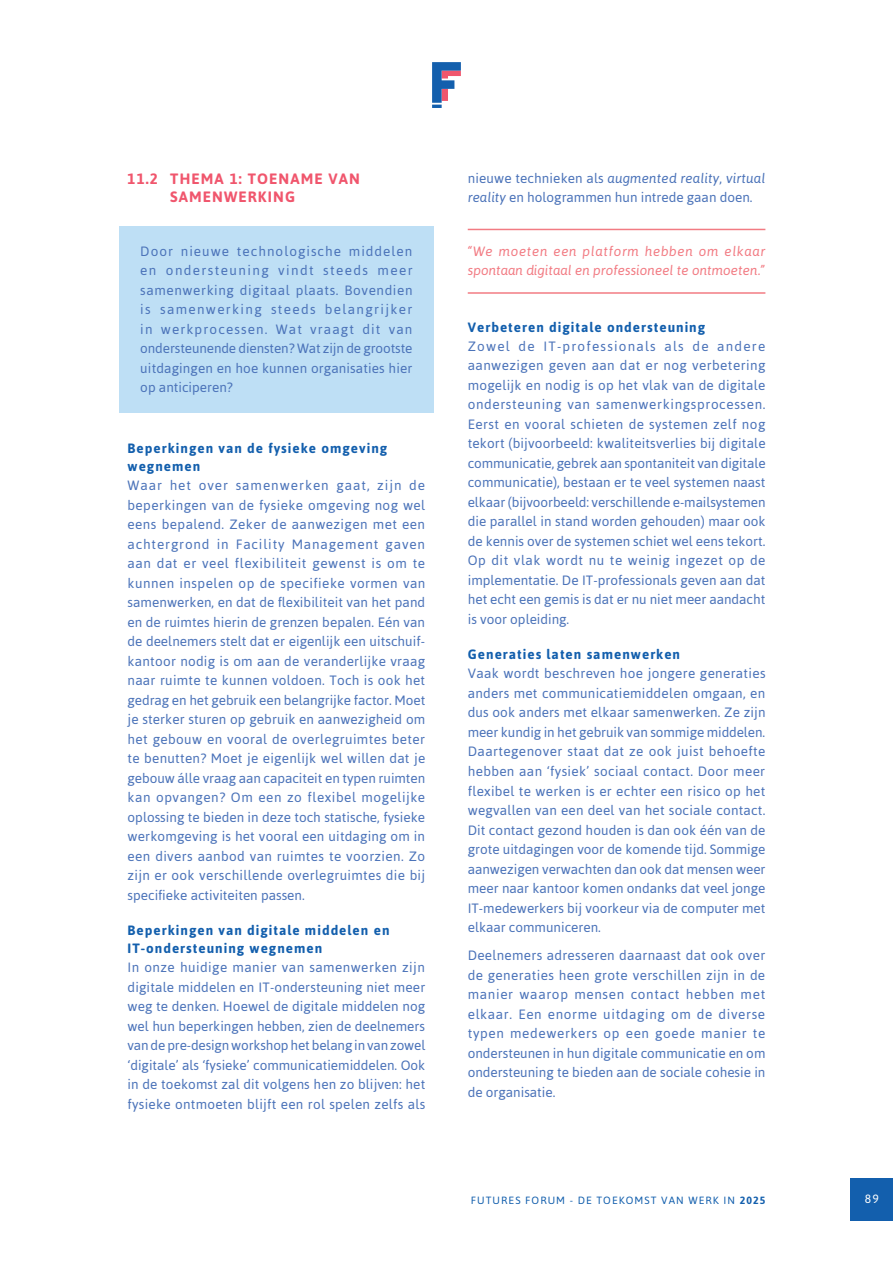
<style>
.page{position:relative;width:893px;height:1263px;background:#fff}
.page>*{position:absolute;margin:0;border:0;box-sizing:border-box;transform-origin:0 0}
.t1{font:700 15px/18px "Asap";letter-spacing:.075em;color:#f0566d}
.Basis_tekst{font:13.5px/19.5px "Asap";color:#4b73b9;text-align:justify}
.Kader{font:13.5px/19.5px "Asap";letter-spacing:.01em;color:#4b73b9;text-align:justify}
.Koptekst_3_ongenumme{font:700 13.5px/18px "Asap";letter-spacing:.075em;color:#135fad}
.Quote_Single_Column{font:italic 13.5px/19.5px "Asap";color:#f27b83}
.t2{font:12px "Asap";color:#fff}
.t3{font:10.5px "Asap";letter-spacing:.1em;color:#135fad}
.s1{font-style:italic}
.s2{font-weight:700}
</style>
<div class="page">
<svg style="left:432px;top:62px;width:29px;height:46px"></svg>
<div style="left:850px;top:1178px;width:43px;height:42px;background:#135fad"></div>
<div style="left:119px;top:226px;width:315px;height:186px;background:#bedff5"></div>
<hr style="left:468px;top:229px;width:297px;height:1px;background:#f27b83">
<hr style="left:468px;top:292px;width:297px;height:2px;background:#f27b83">
<p class="t1" style="left:170px;top:170px;width:191px;text-indent:-43px">11.2 THEMA 1: TOENAME VAN<br>SAMENWERKING</p>
<p class="Kader" style="left:140px;top:241px;width:274px">Door nieuwe technologische middelen en ondersteuning vindt steeds meer samenwerking digitaal plaats. Bovendien is samenwerking steeds belangrijker in werkprocessen. Wat vraagt dit van ondersteunende diensten? Wat zijn de grootste uitdagingen en hoe kunnen organisaties hier op anticiperen?</p>
<p class="Koptekst_3_ongenumme" style="left:128px;top:439px;width:261px">Beperkingen van de fysieke omgeving wegnemen</p>
<p class="Basis_tekst" style="left:128px;top:475px;width:299px">Waar het over samenwerken gaat, zijn de beperkingen van de fysieke omgeving nog wel eens bepalend. Zeker de aanwezigen met een achtergrond in Facility Management gaven aan dat er veel flexibiliteit gewenst is om te kunnen inspelen op de specifieke vormen van samenwerken, en dat de flexibiliteit van het pand en de ruimtes hierin de grenzen bepalen. Eén van de deelnemers stelt dat er eigenlijk een uitschuif&shy;kantoor nodig is om aan de veranderlijke vraag naar ruimte te kunnen voldoen. Toch is ook het gedrag en het gebruik een belangrijke factor. Moet je sterker sturen op gebruik en aanwezigheid om het gebouw en vooral de overlegruimtes beter te benutten? Moet je eigenlijk wel willen dat je gebouw álle vraag aan capaciteit en typen ruimten kan opvangen? Om een zo flexibel mogelijke oplossing te bieden in deze toch statische, fysieke werkomgeving is het vooral een uitdaging om in een divers aanbod van ruimtes te voorzien. Zo zijn er ook verschillende overlegruimtes die bij specifieke activiteiten passen.</p>
<p class="Koptekst_3_ongenumme" style="left:128px;top:921px;width:263px">Beperkingen van digitale middelen en<br>IT-ondersteuning wegnemen</p>
<p class="Basis_tekst" style="left:128px;top:958px;width:299px">In onze huidige manier van samenwerken zijn digitale middelen en IT-ondersteuning niet meer weg te denken. Hoewel de digitale middelen nog wel hun beperkingen hebben, zien de deelnemers van de pre-design workshop het belang in van zowel ‘digitale’ als ‘fysieke’ communicatiemiddelen. Ook in de toekomst zal dit volgens hen zo blijven: het fysieke ontmoeten blijft een rol spelen zelfs als</p>
<p class="Basis_tekst" style="left:468px;top:168px;width:299px">nieuwe technieken als <span class="s1">augmented reality</span>, <span class="s1">virtual reality</span> en hologrammen hun intrede gaan doen.</p>
<p class="Quote_Single_Column" style="left:468px;top:241px;width:299px">“We moeten een platform hebben om elkaar spontaan digitaal en professioneel te ontmoeten.”</p>
<p class="Koptekst_3_ongenumme" style="left:468px;top:318px;width:239px">Verbeteren digitale ondersteuning</p>
<p class="Basis_tekst" style="left:468px;top:336px;width:299px">Zowel de IT-professionals als de andere aanwezigen geven aan dat er nog verbetering mogelijk en nodig is op het vlak van de digitale ondersteuning van samenwerkingsprocessen.<br>Eerst en vooral schieten de systemen zelf nog tekort (bijvoorbeeld: kwaliteitsverlies bij digitale communicatie, gebrek aan spontaniteit van digitale communicatie), bestaan er te veel systemen naast elkaar (bijvoorbeeld: verschillende e-mailsystemen die parallel in stand worden gehouden) maar ook de kennis over de systemen schiet wel eens tekort.<br>Op dit vlak wordt nu te weinig ingezet op de implementatie. De IT-professionals geven aan dat het echt een gemis is dat er nu niet meer aandacht is voor opleiding.</p>
<p class="Koptekst_3_ongenumme" style="left:468px;top:645px;width:214px">Generaties laten samenwerken</p>
<p class="Basis_tekst" style="left:468px;top:664px;width:299px">Vaak wordt beschreven hoe jongere generaties anders met communicatiemiddelen omgaan, en dus ook anders met elkaar samenwerken. Ze zijn meer kundig in het gebruik van sommige middelen.<br>Daartegenover staat dat ze ook juist behoefte hebben aan ‘fysiek’ sociaal contact. Door meer flexibel te werken is er echter een risico op het wegvallen van een deel van het sociale contact.<br>Dit contact gezond houden is dan ook één van de grote uitdagingen voor de komende tijd. Sommige aanwezigen verwachten dan ook dat mensen weer meer naar kantoor komen ondanks dat veel jonge IT-medewerkers bij voorkeur via de computer met elkaar communiceren.</p>
<p class="Basis_tekst" style="left:468px;top:945px;width:299px">Deelnemers adresseren daarnaast dat ook over de generaties heen grote verschillen zijn in de manier waarop mensen contact hebben met elkaar. Een enorme uitdaging om de diverse typen medewerkers op een goede manier te ondersteunen in hun digitale communicatie en om ondersteuning te bieden aan de sociale cohesie in de organisatie.</p>
<p class="t3" style="left:471px;top:1194px;width:296px">FUTURES FORUM - DE TOEKOMST VAN WERK IN <span class="s2">2025</span></p>
<p class="t2" style="left:865px;top:1192px;width:16px">89</p>
</div>
